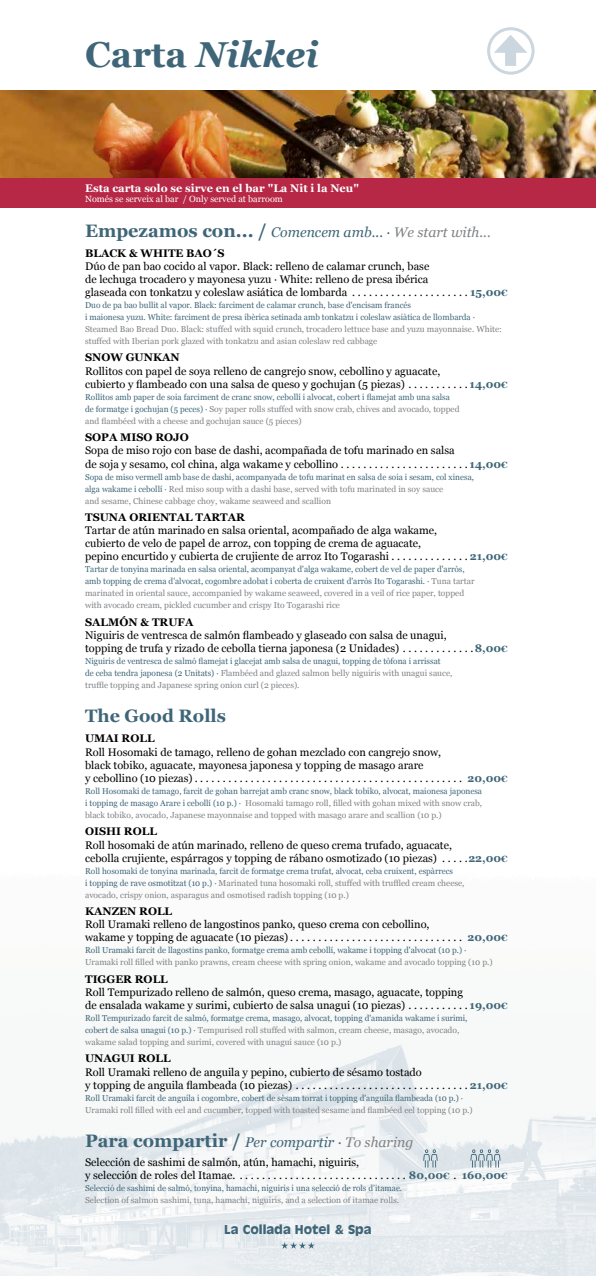
<style>
.page{position:relative;width:596px;height:1276px;background:#fff}
.page>*{position:absolute;margin:0;border:0;box-sizing:border-box;transform-origin:0 0}
.t1{font:italic 700 36px "Georgia";color:#3f6678}
.t2{font:700 18px "Georgia";color:#3f6678}
.t3{font:700 12px "Antique Olive";color:#3f6678}
.t4{font:11px/13.2px "Georgia";color:#000}
.t5{font:700 11px "Georgia";color:#000}
.t6{font:700 11px "Georgia";color:#fff}
.t7{font:9px "Georgia";color:#fff}
.t8{font:8.5px/12px "Georgia";color:#3f6678}
.t9{font:8.5px/12px "Georgia";color:#808285}
.s1{font-style:normal}
.s2{font-weight:400;font-style:italic;font-size:14px}
.s3{font-weight:400;font-style:italic;font-size:14px;color:#808285}
.s4{font-weight:700;color:#3f6678}
.s5{font-weight:700;font-size:9px;color:#3f6678}
.s6{color:#808285}
.s7{color:#3f6678}
</style>
<div class="page">
<img style="left:0;top:1044px;width:595px;height:232px">
<img style="left:0;top:90px;width:595px;height:88px">
<svg style="left:281px;top:1242px;width:33px;height:6px"></svg>
<div style="left:487px;top:27px;width:47px;height:48px;border:3px solid #cbd6de;border-radius:50%"></div>
<div style="left:504px;top:46px;width:11px;height:20px;background:#cbd6de"></div>
<svg style="left:493px;top:35px;width:34px;height:18px"></svg>
<svg style="left:470px;top:1149px;width:30px;height:18px"></svg>
<svg style="left:423px;top:1149px;width:14px;height:18px"></svg>
<div style="left:0;top:179px;width:595px;height:29px;background:#b72847"></div>
<h1 class="t1" style="left:85px;top:27px;width:235px"><span class="s1">Carta</span> Nikkei</h1>
<p class="t6" style="left:85px;top:179px;width:275px">Esta carta solo se sirve en el bar "La Nit i la Neu"</p>
<p class="t7" style="left:85px;top:192px;width:199px">Només se serveix al bar / Only served at barroom</p>
<h2 class="t2" style="left:85px;top:217px;width:407px">Empezamos con... / <span class="s2">Comencem amb... ·</span> <span class="s3">We start with...</span></h2>
<p class="t5" style="left:85px;top:244px;width:141px">BLACK &amp; WHITE BAO´S</p>
<p class="t4" style="left:85px;top:259px;width:423px">Dúo de pan bao cocido al vapor. Black: relleno de calamar crunch, base<br>de lechuga trocadero y mayonesa yuzu · White: relleno de presa ibérica<br>glaseada con tonkatzu y coleslaw asiática de lombarda . . . . . . . . . . . . . . . . . . . . <span class="s4">15,00</span><span class="s5">€</span></p>
<p class="t8" style="left:85px;top:299px;width:391px">Duo de pa bao bullit al vapor. Black: farciment de calamar crunch, base d'encisam francés<br>i maionesa yuzu. White: farciment de presa ibèrica setinada amb tonkatzu i coleslaw asiàtica de llombarda ·</p>
<p class="t9" style="left:85px;top:323px;width:418px">Steamed Bao Bread Duo. Black: stuffed with squid crunch, trocadero lettuce base and yuzu mayonnaise. White: stuffed with Iberian pork glazed with tonkatzu and asian coleslaw red cabbage</p>
<p class="t5" style="left:85px;top:349px;width:96px">SNOW GUNKAN</p>
<p class="t4" style="left:85px;top:364px;width:423px">Rollitos con papel de soya relleno de cangrejo snow, cebollino y aguacate,<br>cubierto y flambeado con una salsa de queso y gochujan (5 piezas) . . . . . . . . . . <span class="s4">14,00</span><span class="s5">€</span></p>
<p class="t8" style="left:85px;top:390px;width:375px">Rollitos amb paper de soia farciment de cranc snow, cebollí i alvocat, cobert i flamejat amb una salsa de formatge i gochujan (5 peces) · <span class="s6">Soy paper rolls stuffed with snow crab, chives and avocado, topped and flambéed with a cheese and gochujan sauce (5 pieces)</span></p>
<p class="t5" style="left:85px;top:429px;width:105px">SOPA MISO ROJO</p>
<p class="t4" style="left:85px;top:443px;width:423px">Sopa de miso rojo con base de dashi, acompañada de tofu marinado en salsa<br>de soja y sesamo, col china, alga wakame y cebollino . . . . . . . . . . . . . . . . . . . . . . <span class="s4">14,00</span><span class="s5">€</span></p>
<p class="t9" style="left:85px;top:470px;width:390px"><span class="s7">Sopa de miso vermell amb base de dashi, acompanyada de tofu marinat en salsa de soia i sesam, col xinesa, alga wakame i cebollí ·</span> Red miso soup with a dashi base, served with tofu marinated in soy sauce<br>and sesame, Chinese cabbage choy, wakame seaweed and scallion</p>
<p class="t5" style="left:85px;top:509px;width:161px">TSUNA ORIENTAL TARTAR</p>
<p class="t4" style="left:85px;top:523px;width:423px">Tartar de atún marinado en salsa oriental, acompañado de alga wakame,<br>cubierto de velo de papel de arroz, con topping de crema de aguacate,<br>pepino encurtido y cubierta de crujiente de arroz Ito Togarashi . . . . . . . . . . . . . <span class="s4">21,00</span><span class="s5">€</span></p>
<p class="t8" style="left:85px;top:563px;width:390px">Tartar de tonyina marinada en salsa oriental, acompanyat d'alga wakame, cobert de vel de paper d'arròs, amb topping de crema d'alvocat, cogombre adobat i coberta de cruixent d'arròs Ito Togarashi. · <span class="s6">Tuna tartar marinated in oriental sauce, accompanied by wakame seaweed, covered in a veil of rice paper, topped with avocado cream, pickled cucumber and crispy Ito Togarashi rice</span></p>
<p class="t5" style="left:85px;top:613px;width:110px">SALMÓN &amp; TRUFA</p>
<p class="t4" style="left:85px;top:628px;width:423px">Niguiris de ventresca de salmón flambeado y glaseado con salsa de unagui,<br>topping de trufa y rizado de cebolla tierna japonesa (2 Unidades) . . . . . . . . . . . . <span class="s4">8,00</span><span class="s5">€</span></p>
<p class="t8" style="left:85px;top:655px;width:368px">Niguiris de ventresca de salmó flamejat i glacejat amb salsa de unagui, topping de tòfona i arrissat<br>de ceba tendra japonesa (2 Unitats) · <span class="s6">Flambéed and glazed salmon belly niguiris with unagui sauce, truffle topping and Japanese spring onion curl (2 pieces).</span></p>
<h2 class="t2" style="left:85px;top:702px;width:142px">The Good Rolls</h2>
<p class="t5" style="left:85px;top:730px;width:71px">UMAI ROLL</p>
<p class="t4" style="left:85px;top:745px;width:423px">Roll Hosomaki de tamago, relleno de gohan mezclado con cangrejo snow,<br>black tobiko, aguacate, mayonesa japonesa y topping de masago arare<br>y cebollino (10 piezas) . . . . . . . . . . . . . . . . . . . . . . . . . . . . . . . . . . . . . . . . . . . . . . . . <span class="s4">20,00</span><span class="s5">€</span></p>
<p class="t9" style="left:85px;top:785px;width:398px;text-align:justify"><span class="s7">Roll Hosomaki de tamago, farcit de gohan barrejat amb cranc snow, black tobiko, alvocat, maionesa japonesa i topping de masago Arare i cebollí (10 p.) ·</span> Hosomaki tamago roll, filled with gohan mixed with snow crab, black tobiko, avocado, Japanese mayonnaise and topped with masago arare and scallion (10 p.)</p>
<p class="t5" style="left:85px;top:823px;width:73px">OISHI ROLL</p>
<p class="t4" style="left:85px;top:837px;width:423px">Roll hosomaki de atún marinado, relleno de queso crema trufado, aguacate,<br>cebolla crujiente, espárragos y topping de rábano osmotizado (10 piezas) . . . . <span class="s4">22,00</span><span class="s5">€</span></p>
<p class="t8" style="left:85px;top:864px;width:380px">Roll hosomaki de tonyina marinada, farcit de formatge crema trufat, alvocat, ceba cruixent, espàrrecs<br>i topping de rave osmotitzat (10 p.) · <span class="s6">Marinated tuna hosomaki roll, stuffed with truffled cream cheese, avocado, crispy onion, asparagus and osmotised radish topping (10 p.)</span></p>
<p class="t5" style="left:85px;top:903px;width:88px">KANZEN ROLL</p>
<p class="t4" style="left:85px;top:917px;width:423px">Roll Uramaki relleno de langostinos panko, queso crema con cebollino,<br>wakame y topping de aguacate (10 piezas) . . . . . . . . . . . . . . . . . . . . . . . . . . . . . . . <span class="s4">20,00</span><span class="s5">€</span></p>
<p class="t8" style="left:85px;top:944px;width:382px">Roll Uramaki farcit de llagostins panko, formatge crema amb cebollí, wakame i topping d'alvocat (10 p.) ·</p>
<p class="t9" style="left:85px;top:956px;width:409px">Uramaki roll filled with panko prawns, cream cheese with spring onion, wakame and avocado topping (10 p.)</p>
<p class="t5" style="left:85px;top:970px;width:84px">TIGGER ROLL</p>
<p class="t4" style="left:85px;top:985px;width:423px">Roll Tempurizado relleno de salmón, queso crema, masago, aguacate, topping<br>de ensalada wakame y surimi, cubierto de salsa unagui (10 piezas) . . . . . . . . . . <span class="s4">19,00</span><span class="s5">€</span></p>
<p class="t9" style="left:85px;top:1011px;width:383px"><span class="s7">Roll Tempurizado farcit de salmó, formatge crema, masago, alvocat, topping d'amanida wakame i surimi, cobert de salsa unagui (10 p.) ·</span> Tempurised roll stuffed with salmon, cream cheese, masago, avocado, wakame salad topping and surimi, covered with unagui sauce (10 p.)</p>
<p class="t5" style="left:85px;top:1050px;width:87px">UNAGUI ROLL</p>
<p class="t4" style="left:85px;top:1064px;width:423px">Roll Uramaki relleno de anguila y pepino, cubierto de sésamo tostado<br>y topping de anguila flambeada (10 piezas) . . . . . . . . . . . . . . . . . . . . . . . . . . . . . . <span class="s4">21,00</span><span class="s5">€</span></p>
<p class="t8" style="left:85px;top:1091px;width:379px">Roll Uramaki farcit de anguila i cogombre, cobert de sèsam torrat i topping d'anguila flambeada (10 p.) ·</p>
<p class="t9" style="left:85px;top:1103px;width:389px">Uramaki roll filled with eel and cucumber, topped with toasted sesame and flambéed eel topping (10 p.)</p>
<h2 class="t2" style="left:85px;top:1127px;width:329px">Para compartir / <span class="s2">Per compartir ·</span> <span class="s3">To sharing</span></h2>
<p class="t4" style="left:85px;top:1155px;width:423px">Selección de sashimi de salmón, atún, hamachi, niguiris,<br>y selección de roles del Itamae. . . . . . . . . . . . . . . . . . . . . . . . . . . . . . . <span class="s4">80,00</span><span class="s5">€</span> . <span class="s4">160,00</span><span class="s5">€</span></p>
<p class="t8" style="left:85px;top:1181px;width:317px">Selecció de sashimi de salmó, tonyina, hamachi, niguiris i una selecció de rols d’itamae.</p>
<p class="t9" style="left:85px;top:1193px;width:314px">Selection of salmon sashimi, tuna, hamachi, niguiris, and a selection of itamae rolls.</p>
<p class="t3" style="left:224px;top:1221px;width:149px">La Collada Hotel &amp; Spa</p>
</div>
